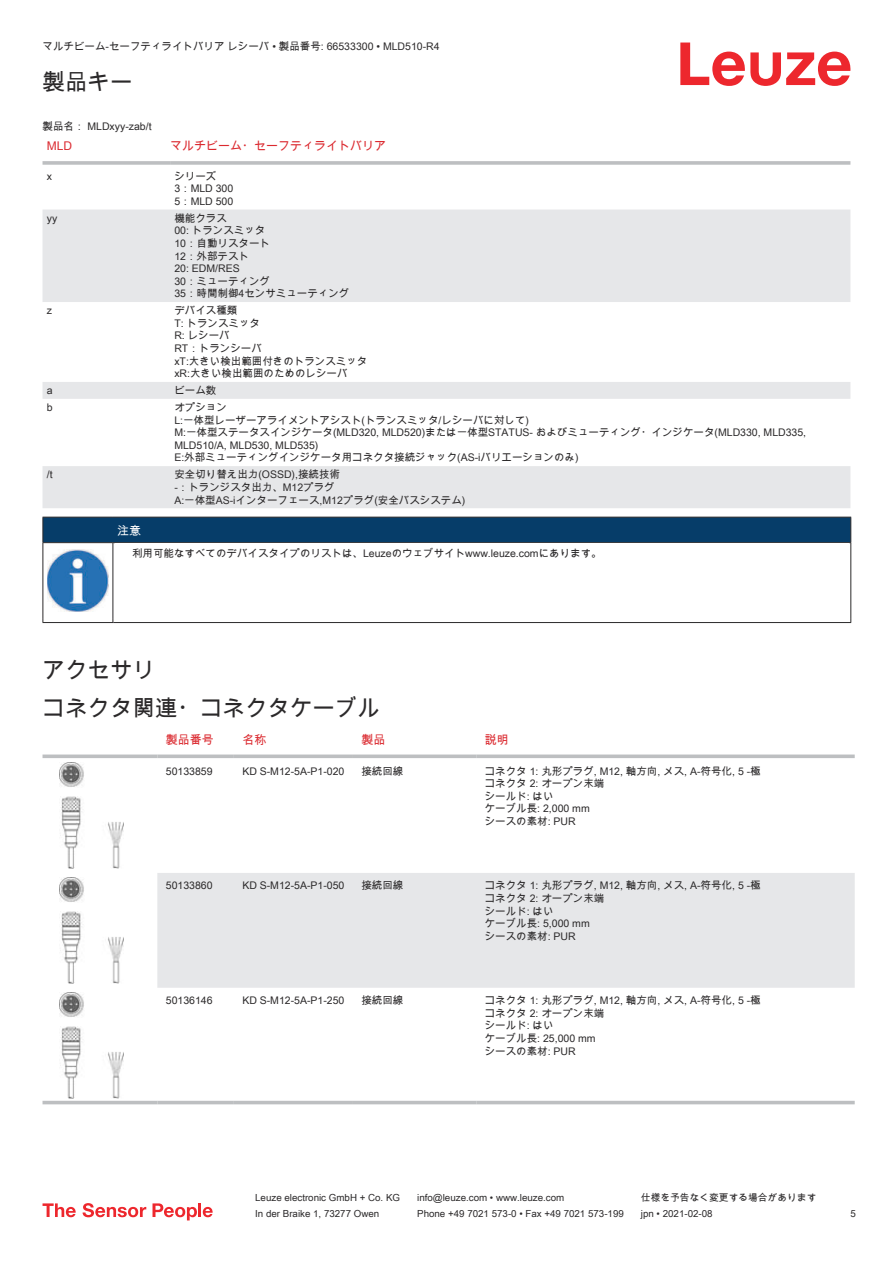
<style>
.page{position:relative;width:893px;height:1263px;background:#fff}
.page>*{position:absolute;margin:0;border:0;box-sizing:border-box;transform-origin:0 0}
.t1{font:22.5px/38.7px "Arial Unicode MS";color:#2b292a}
.t2{font:12px "Arial Unicode MS";color:#db2a30}
.t3{font:12px "Arial Unicode MS";color:#fff}
.t4{font:10.5px/12.6px "Arial Unicode MS";color:#2b292a}
.t5{font:9.75px "Arial Unicode MS";color:#2b292a}
</style>
<div class="page">
<svg style="left:680px;top:43px;width:170px;height:43px"></svg>
<svg style="left:43px;top:210px;width:807px;height:298px;fill:#e6e7e9"></svg>
<svg style="left:43px;top:161px;width:127px;height:4px"></svg>
<hr style="left:170px;top:161px;width:680px;height:4px;background:#c4c5c7">
<svg style="left:43px;top:983px;width:812px;height:122px"></svg>
<div style="left:157px;top:873px;width:698px;height:115px;background:#e6e7e9"></div>
<svg style="left:43px;top:754px;width:114px;height:4px"></svg>
<svg style="left:157px;top:754px;width:77px;height:4px"></svg>
<svg style="left:234px;top:754px;width:119px;height:4px"></svg>
<svg style="left:353px;top:754px;width:123px;height:4px"></svg>
<svg style="left:476px;top:754px;width:379px;height:4px;background:#c5c7c9"></svg>
<hr style="left:43px;top:1101px;width:114px;height:3px;background:#bdbfc1">
<hr style="left:157px;top:1101px;width:77px;height:3px;background:#bdbfc1">
<hr style="left:234px;top:1101px;width:119px;height:3px;background:#bdbfc1">
<hr style="left:353px;top:1101px;width:123px;height:3px;background:#bdbfc1">
<hr style="left:476px;top:1101px;width:379px;height:3px;background:#bdbfc1">
<img style="left:59px;top:762px;width:65px;height:107px">
<img style="left:59px;top:877px;width:65px;height:106px">
<img style="left:59px;top:992px;width:65px;height:106px">
<svg style="left:43px;top:1203px;width:33px;height:14px"></svg>
<svg style="left:83px;top:1203px;width:63px;height:14px"></svg>
<svg style="left:153px;top:1203px;width:44px;height:17px"></svg>
<hr style="left:198px;top:1203px;width:3px;height:14px;background:#ed272d">
<svg style="left:203px;top:1207px;width:10px;height:10px"></svg>
<div style="left:43px;top:517px;width:808px;height:26px;background:#063d69"></div>
<hr style="left:113px;top:542px;width:738px;height:1px;background:#2b292a">
<hr style="left:43px;top:543px;width:1px;height:75px;background:#2b292a">
<hr style="left:113px;top:543px;width:1px;height:75px;background:#2b292a">
<hr style="left:850px;top:543px;width:1px;height:75px;background:#2b292a">
<hr style="left:43px;top:622px;width:70px;height:1px;background:#2b292a">
<hr style="left:113px;top:622px;width:738px;height:1px;background:#2b292a">
<img style="left:47px;top:549px;width:61px;height:63px">
<p class="t4" style="left:43px;top:40px;width:399px">マルチビーム-セーフティライトバリア レシーバ • 製品番号: 66533300 • MLD510-R4</p>
<h1 class="t1" style="left:43px;top:62px;width:91px">製品キー</h1>
<p class="t4" style="left:43px;top:120px;width:111px">製品名： MLDxyy-zab/t</p>
<p class="t2" style="left:47px;top:139px;width:27px">MLD</p>
<p class="t2" style="left:170px;top:137px;width:217px">マルチビーム・セーフティライトバリア</p>
<p class="t4" style="left:47px;top:169px;width:7px">x</p>
<p class="t4" style="left:174px;top:169px;width:60px">シリーズ<br>3：MLD 300<br>5：MLD 500</p>
<p class="t4" style="left:47px;top:211px;width:12px">yy</p>
<p class="t4" style="left:174px;top:211px;width:177px">機能クラス<br>00: トランスミッタ<br>10：自動リスタート<br>12：外部テスト<br>20: EDM/RES<br>30：ミューティング<br>35：時間制御4センサミューティング</p>
<p class="t4" style="left:47px;top:304px;width:7px">z</p>
<p class="t4" style="left:174px;top:304px;width:195px">デバイス種類<br>T: トランスミッタ<br>R: レシーバ<br>RT：トランシーバ<br>xT:大きい検出範囲付きのトランスミッタxR:大きい検出範囲のためのレシーバ</p>
<p class="t4" style="left:47px;top:384px;width:7px">a</p>
<p class="t4" style="left:174px;top:384px;width:43px">ビーム数</p>
<p class="t4" style="left:47px;top:401px;width:7px">b</p>
<p class="t4" style="left:174px;top:401px;width:633px">オプション<br>L:一体型レーザーアライメントアシスト(トランスミッタ/レシーバに対して)<br>M:一体型ステータスインジケータ(MLD320, MLD520)または一体型STATUS- およびミューティング・インジケータ(MLD330, MLD335, MLD510/A, MLD530, MLD535)<br>E:外部ミューティングインジケータ用コネクタ接続ジャック(AS-iバリエーションのみ)</p>
<p class="t4" style="left:47px;top:468px;width:7px">/t</p>
<p class="t4" style="left:174px;top:468px;width:293px">安全切り替え出力(OSSD),接続技術<br>-：トランジスタ出力、M12プラグ<br>A:一体型AS-iインターフェース,M12プラグ(安全バスシステム)</p>
<p class="t3" style="left:117px;top:522px;width:25px">注意</p>
<p class="t4" style="left:132px;top:547px;width:471px">利用可能なすべてのデバイスタイプのリストは、Leuzeのウェブサイトwww.leuze.comにあります。</p>
<h1 class="t1" style="left:43px;top:650px;width:339px">アクセサリ<br>コネクタ関連・コネクタケーブル</h1>
<p class="t2" style="left:166px;top:731px;width:49px">製品番号</p>
<p class="t2" style="left:242px;top:731px;width:25px">名称</p>
<p class="t2" style="left:361px;top:731px;width:25px">製品</p>
<p class="t2" style="left:485px;top:731px;width:25px">説明</p>
<p class="t4" style="left:166px;top:764px;width:48px">50133859</p>
<p class="t4" style="left:242px;top:764px;width:104px">KD S-M12-5A-P1- 020</p>
<p class="t4" style="left:361px;top:764px;width:43px">接続回線</p>
<p class="t4" style="left:485px;top:764px;width:277px">コネクタ 1: 丸形プラグ, M12, 軸方向, メス, A-符号化, 5 -極コネクタ 2: オープン末端<br>シールド: はい<br>ケーブル長: 2,000 mm<br>シースの素材: PUR</p>
<p class="t4" style="left:166px;top:879px;width:48px">50133860</p>
<p class="t4" style="left:242px;top:879px;width:104px">KD S-M12-5A-P1- 050</p>
<p class="t4" style="left:361px;top:879px;width:43px">接続回線</p>
<p class="t4" style="left:485px;top:879px;width:277px">コネクタ 1: 丸形プラグ, M12, 軸方向, メス, A-符号化, 5 -極コネクタ 2: オープン末端<br>シールド: はい<br>ケーブル長: 5,000 mm<br>シースの素材: PUR</p>
<p class="t4" style="left:166px;top:994px;width:48px">50136146</p>
<p class="t4" style="left:242px;top:994px;width:104px">KD S-M12-5A-P1- 250</p>
<p class="t4" style="left:361px;top:994px;width:43px">接続回線</p>
<p class="t4" style="left:485px;top:994px;width:277px">コネクタ 1: 丸形プラグ, M12, 軸方向, メス, A-符号化, 5 -極コネクタ 2: オープン末端<br>シールド: はい<br>ケーブル長: 25,000 mm<br>シースの素材: PUR</p>
<p class="t5" style="left:255px;top:1191px;width:146px">Leuze electronic GmbH + Co. KG</p>
<p class="t5" style="left:417px;top:1191px;width:149px">info@leuze.com • www.leuze.com</p>
<p class="t5" style="left:641px;top:1191px;width:177px">仕様を予告なく変更する場合があります</p>
<p class="t5" style="left:255px;top:1206px;width:126px">In der Braike 1, 73277 Owen</p>
<p class="t5" style="left:417px;top:1206px;width:208px">Phone +49 7021 573-0 • Fax +49 7021 573-199</p>
<p class="t5" style="left:641px;top:1206px;width:73px">jpn • 2021-02-08</p>
<p class="t5" style="left:850px;top:1206px;width:7px">5</p>
</div>
